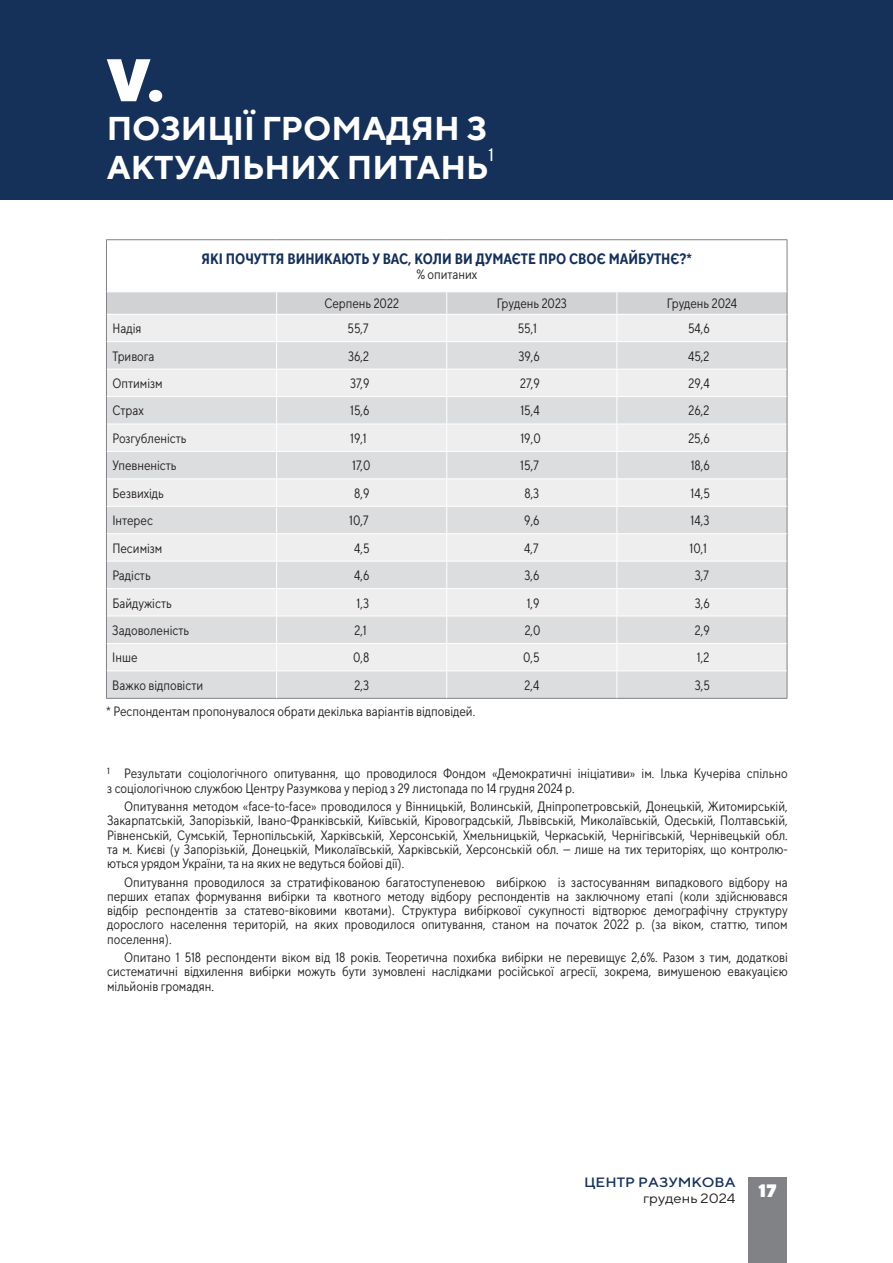
<style>
.page{position:relative;width:893px;height:1263px;background:#fff}
.page>*{position:absolute;margin:0;border:0;box-sizing:border-box;transform-origin:0 0}
.t1{font:900 60px "TT Norms";color:#fff}
.t2{font:700 33px/39px "TT Norms";color:#fff}
.t3{font:900 18px "TT Norms";color:#fff}
.t4{font:18px "TT Norms Std Cond";color:#fff}
.t5{font:700 15px "TT Norms Std Cond";color:#153059}
.t6{font:13.5px/14.2px "TT Norms Std Cond";color:#231f20;text-align:justify}
.t7{font:500 13.5px "TT Norms";color:#153059;scale:1.1 1}
.t8{font:13.5px "TT Norms";color:#231f20;scale:1.1 1}
</style>
<div class="page">
<div style="left:748px;top:1177px;width:39px;height:86px;background:#808285"></div>
<div style="left:1px;top:0;width:892px;height:200px;background:#153059"></div>
<hr style="left:106px;top:239px;width:171px;height:1px;background:#808285">
<hr style="left:106px;top:240px;width:1px;height:52px;background:#808285">
<hr style="left:277px;top:239px;width:170px;height:1px;background:#808285">
<hr style="left:447px;top:239px;width:170px;height:1px;background:#808285">
<hr style="left:617px;top:239px;width:170px;height:1px;background:#808285">
<hr style="left:787px;top:240px;width:1px;height:52px;background:#808285">
<hr style="left:106px;top:698px;width:171px;height:1px;background:#808285">
<hr style="left:277px;top:698px;width:170px;height:1px;background:#808285">
<hr style="left:447px;top:698px;width:170px;height:1px;background:#808285">
<hr style="left:617px;top:698px;width:170px;height:1px;background:#808285">
<svg style="left:106px;top:292px;width:682px;height:406px"></svg>
<h1 class="t1" style="left:107px;top:41px;width:59px">V.</h1>
<h2 class="t2" style="left:107px;top:108px;width:383px">ПОЗИЦІЇ ГРОМАДЯН З<br>АКТУАЛЬНИХ ПИТАНЬ</h2>
<h3 class="t4" style="left:489px;top:144px;width:7px">1</h3>
<p class="t5" style="left:202px;top:249px;width:492px">ЯКІ ПОЧУТТЯ ВИНИКАЮТЬ У ВАС, КОЛИ ВИ ДУМАЄТЕ ПРО СВОЄ МАЙБУТНЄ?*</p>
<p class="t6" style="left:416px;top:267px;width:62px">% опитаних</p>
<p class="t6" style="left:324px;top:296px;width:76px">Серпень 2022</p>
<p class="t6" style="left:497px;top:296px;width:72px">Грудень 2023</p>
<p class="t6" style="left:667px;top:296px;width:72px">Грудень 2024</p>
<p class="t6" style="left:112px;top:321px;width:30px">Надія</p>
<p class="t6" style="left:348px;top:321px;width:23px">55,7</p>
<p class="t6" style="left:518px;top:321px;width:21px">55,1</p>
<p class="t6" style="left:688px;top:321px;width:23px">54,6</p>
<p class="t6" style="left:112px;top:349px;width:44px">Тривога</p>
<p class="t6" style="left:348px;top:349px;width:22px">36,2</p>
<p class="t6" style="left:518px;top:349px;width:23px">39,6</p>
<p class="t6" style="left:688px;top:349px;width:23px">45,2</p>
<p class="t6" style="left:112px;top:376px;width:52px">Оптимізм</p>
<p class="t6" style="left:350px;top:376px;width:21px">37,9</p>
<p class="t6" style="left:520px;top:376px;width:21px">27,9</p>
<p class="t6" style="left:688px;top:376px;width:23px">29,4</p>
<p class="t6" style="left:112px;top:403px;width:33px">Страх</p>
<p class="t6" style="left:350px;top:403px;width:21px">15,6</p>
<p class="t6" style="left:520px;top:403px;width:21px">15,4</p>
<p class="t6" style="left:688px;top:403px;width:22px">26,2</p>
<p class="t6" style="left:112px;top:431px;width:76px">Розгубленість</p>
<p class="t6" style="left:350px;top:431px;width:18px">19,1</p>
<p class="t6" style="left:520px;top:431px;width:22px">19,0</p>
<p class="t6" style="left:688px;top:431px;width:23px">25,6</p>
<p class="t6" style="left:112px;top:458px;width:66px">Упевненість</p>
<p class="t6" style="left:352px;top:458px;width:20px">17,0</p>
<p class="t6" style="left:520px;top:458px;width:20px">15,7</p>
<p class="t6" style="left:691px;top:458px;width:21px">18,6</p>
<p class="t6" style="left:112px;top:486px;width:53px">Безвихiдь</p>
<p class="t6" style="left:354px;top:486px;width:17px">8,9</p>
<p class="t6" style="left:524px;top:486px;width:16px">8,3</p>
<p class="t6" style="left:691px;top:486px;width:21px">14,5</p>
<p class="t6" style="left:112px;top:513px;width:42px">Інтерес</p>
<p class="t6" style="left:349px;top:513px;width:21px">10,7</p>
<p class="t6" style="left:524px;top:513px;width:17px">9,6</p>
<p class="t6" style="left:691px;top:513px;width:20px">14,3</p>
<p class="t6" style="left:112px;top:541px;width:52px">Песимізм</p>
<p class="t6" style="left:354px;top:541px;width:17px">4,5</p>
<p class="t6" style="left:524px;top:541px;width:16px">4,7</p>
<p class="t6" style="left:689px;top:541px;width:19px">10,1</p>
<p class="t6" style="left:112px;top:568px;width:40px">Радість</p>
<p class="t6" style="left:354px;top:568px;width:17px">4,6</p>
<p class="t6" style="left:525px;top:568px;width:17px">3,6</p>
<p class="t6" style="left:695px;top:568px;width:16px">3,7</p>
<p class="t6" style="left:112px;top:595px;width:61px">Байдужість</p>
<p class="t6" style="left:357px;top:595px;width:14px">1,3</p>
<p class="t6" style="left:527px;top:595px;width:14px">1,9</p>
<p class="t6" style="left:695px;top:595px;width:17px">3,6</p>
<p class="t6" style="left:112px;top:623px;width:78px">Задоволеність</p>
<p class="t6" style="left:355px;top:623px;width:14px">2,1</p>
<p class="t6" style="left:525px;top:623px;width:17px">2,0</p>
<p class="t6" style="left:695px;top:623px;width:16px">2,9</p>
<p class="t6" style="left:112px;top:650px;width:27px">Інше</p>
<p class="t6" style="left:353px;top:650px;width:18px">0,8</p>
<p class="t6" style="left:523px;top:650px;width:18px">0,5</p>
<p class="t6" style="left:697px;top:650px;width:14px">1,2</p>
<p class="t6" style="left:112px;top:678px;width:92px">Важко відповісти</p>
<p class="t6" style="left:354px;top:678px;width:16px">2,3</p>
<p class="t6" style="left:525px;top:678px;width:16px">2,4</p>
<p class="t6" style="left:695px;top:678px;width:17px">3,5</p>
<p class="t6" style="left:106px;top:703px;width:371px">* Респондентам пропонувалося обрати декілька варіантів відповідей.</p>
<p class="t6" style="left:107px;top:766px;width:682px"><sup>1</sup> Результати соціологічного опитування, що проводилося Фондом «Демократичні ініціативи» ім. Ілька Кучеріва спільно з соціологічною службою Центру Разумкова у період з 29 листопада по 14 грудня 2024 р.</p>
<p class="t6" style="left:107px;top:799px;width:682px;text-indent:17px">Опитування методом «face-to-face» проводилося у Вінницькій, Волинській, Дніпропетровській, Донецькій, Житомирській, Закарпатській, Запорізькій, Івано-Франківській, Київській, Кіровоградській, Львівській, Миколаївській, Одеській, Полтавській, Рівненській, Сумській, Тернопільській, Харківській, Херсонській, Хмельницькій, Черкаській, Чернігівській, Чернівецькій обл. та м. Києві (у Запорізькій, Донецькій, Миколаївській, Харківській, Херсонській обл. — лише на тих територіях, що контролю&shy;ються урядом України, та на яких не ведуться бойові дії).</p>
<p class="t6" style="left:107px;top:875px;width:682px;text-indent:17px">Опитування проводилося за стратифікованою багатоступеневою вибіркою із застосуванням випадкового відбору на перших етапах формування вибірки та квотного методу відбору респондентів на заключному етапі (коли здійснювався відбір респондентів за статево-віковими квотами). Структура вибіркової сукупності відтворює демографічну структуру дорослого населення територій, на яких проводилося опитування, станом на початок 2022 р. (за віком, статтю, типом поселення).</p>
<p class="t6" style="left:107px;top:950px;width:682px;text-indent:17px">Опитано 1 518 респонденти віком від 18 років. Теоретична похибка вибірки не перевищує 2,6%. Разом з тим, додаткові систематичні відхилення вибірки можуть бути зумовлені наслідками російської агресії, зокрема, вимушеною евакуацією мільйонів громадян.</p>
<p class="t7" style="left:584px;top:1174px;width:139px">ЦЕНТР РАЗУМКОВА</p>
<p class="t8" style="left:643px;top:1190px;width:86px">грудень 2024</p>
<h3 class="t3" style="left:758px;top:1178px;width:19px">17</h3>
</div>
